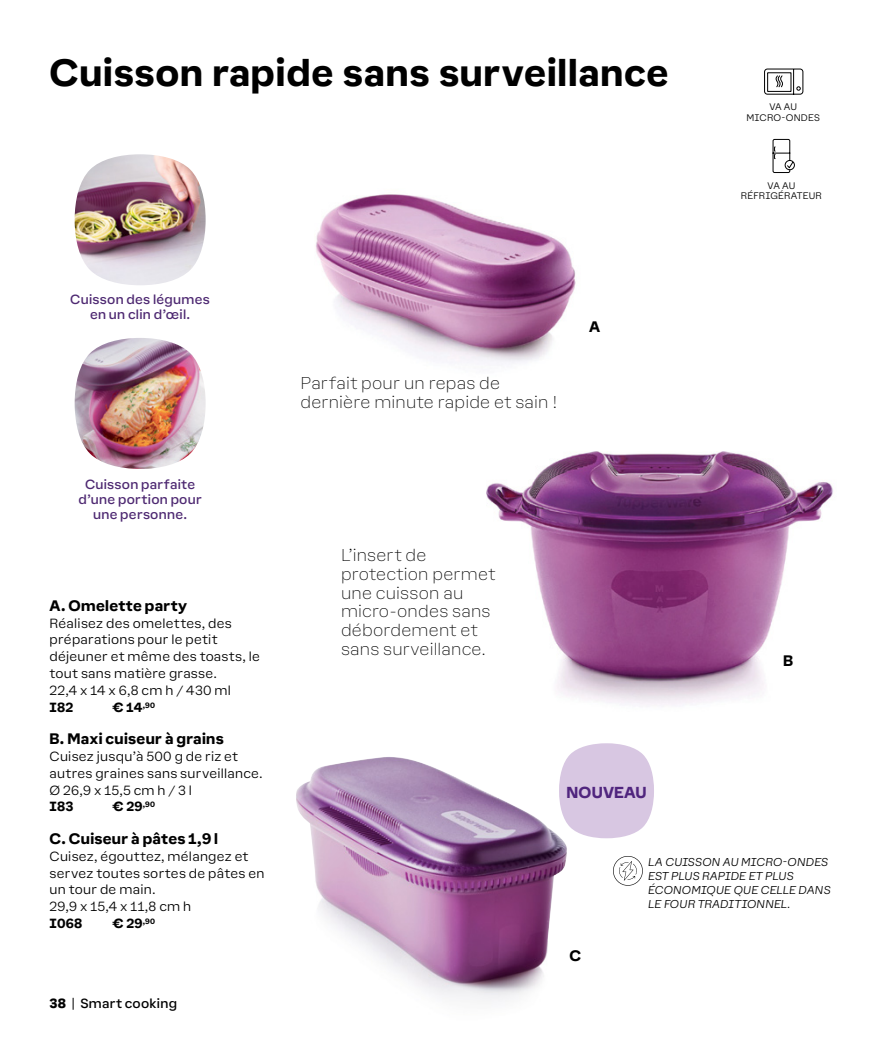
<style>
.page{position:relative;width:883px;height:1042px;background:#fff}
.page>*{position:absolute;margin:0;border:0;box-sizing:border-box;transform-origin:0 0}
.t1{font:700 35px "Earl Sans";letter-spacing:.025em;color:#000}
.t2{font:100 15.75px/18.9px "Earl Sans";letter-spacing:.015em;color:#000}
.t3{font:700 14.7px "Earl Sans";letter-spacing:.02em;color:#50257e}
.t4{font:700 14px "Earl Sans";letter-spacing:.02em;color:#000}
.t5{font:300 12.25px/16.8px "Earl Sans";letter-spacing:.025em;color:#000}
.t6{font:12.25px/14.7px "Earl Sans";letter-spacing:.025em;color:#4e2972;text-align:center}
.t7{font:700 12.25px "Earl Sans";letter-spacing:.025em;color:#000}
.t8{font:12.25px "Earl Sans";letter-spacing:.025em;color:#000}
.t9{font:italic 300 10.5px/14px "Earl Sans";letter-spacing:.005em;color:#000}
.t10{font:300 8.75px/10.5px "Earl Sans";letter-spacing:.025em;color:#000;text-align:center}
.s1{font-weight:900}
</style>
<div class="page">
<img style="left:316px;top:194px;width:260px;height:169px">
<img style="left:486px;top:451px;width:347px;height:254px">
<img style="left:75px;top:154px;width:131px;height:131px">
<img style="left:75px;top:338px;width:131px;height:131px">
<img style="left:296px;top:757px;width:271px;height:244px">
<svg style="left:613px;top:856px;width:30px;height:30px"></svg>
<svg style="left:772px;top:139px;width:23px;height:34px"></svg>
<svg style="left:764px;top:68px;width:40px;height:27px"></svg>
<svg style="left:559px;top:743px;width:95px;height:95px;background:#decfe6"></svg>
<h1 class="t1" style="left:50px;top:42px;width:621px">Cuisson rapide sans surveillance</h1>
<p class="t6" style="left:70px;top:291px;width:141px">Cuisson des légumes en un clin d'œil.</p>
<p class="t6" style="left:78px;top:476px;width:125px">Cuisson parfaite d'une portion pour une personne.</p>
<p class="t2" style="left:301px;top:372px;width:258px">Parfait pour un repas de dernière minute rapide et sain !</p>
<p class="t4" style="left:589px;top:315px;width:13px">A</p>
<p class="t10" style="left:747px;top:101px;width:75px">VA AU<br>MICRO-ONDES</p>
<p class="t10" style="left:741px;top:180px;width:82px">VA AU<br>RÉFRIGÉRATEUR</p>
<p class="t4" style="left:50px;top:593px;width:139px">A. Omelette party</p>
<p class="t5" style="left:50px;top:614px;width:212px">Réalisez des omelettes, des préparations pour le petit déjeuner et même des toasts, le tout sans matière grasse.<br>22,4 x 14 x 6,8 cm h / 430 ml</p>
<p class="t7" style="left:50px;top:696px;width:25px">I82</p>
<p class="t7" style="left:113px;top:696px;width:44px">€ 14<sup>,90</sup></p>
<p class="t4" style="left:50px;top:727px;width:176px">B. Maxi cuiseur à grains</p>
<p class="t5" style="left:50px;top:747px;width:215px">Cuisez jusqu’à 500 g de riz et autres graines sans surveillance.<br>Ø 26,9 x 15,5 cm h / 3 l</p>
<p class="t7" style="left:50px;top:796px;width:25px">I83</p>
<p class="t7" style="left:113px;top:796px;width:44px">€ 29<sup>,90</sup></p>
<p class="t4" style="left:50px;top:826px;width:170px">C. Cuiseur à pâtes 1,9 l</p>
<p class="t5" style="left:50px;top:847px;width:216px">Cuisez, égouttez, mélangez et servez toutes sortes de pâtes en un tour de main.<br>29,9 x 15,4 x 11,8 cm h</p>
<p class="t7" style="left:50px;top:913px;width:34px">I068</p>
<p class="t7" style="left:113px;top:913px;width:44px">€ 29<sup>,90</sup></p>
<p class="t8" style="left:50px;top:992px;width:129px"><span class="s1">38</span> | Smart cooking</p>
<p class="t2" style="left:341px;top:544px;width:156px">L'insert de protection permet une cuisson au micro-ondes sans débordement et sans surveillance.</p>
<p class="t3" style="left:566px;top:779px;width:82px">NOUVEAU</p>
<p class="t4" style="left:783px;top:649px;width:12px">B</p>
<p class="t4" style="left:570px;top:944px;width:13px">C</p>
<p class="t9" style="left:648px;top:854px;width:184px">LA CUISSON AU MICRO-ONDES<br>EST PLUS RAPIDE ET PLUS<br>ÉCONOMIQUE QUE CELLE DANS<br>LE FOUR TRADITIONNEL.</p>
</div>
